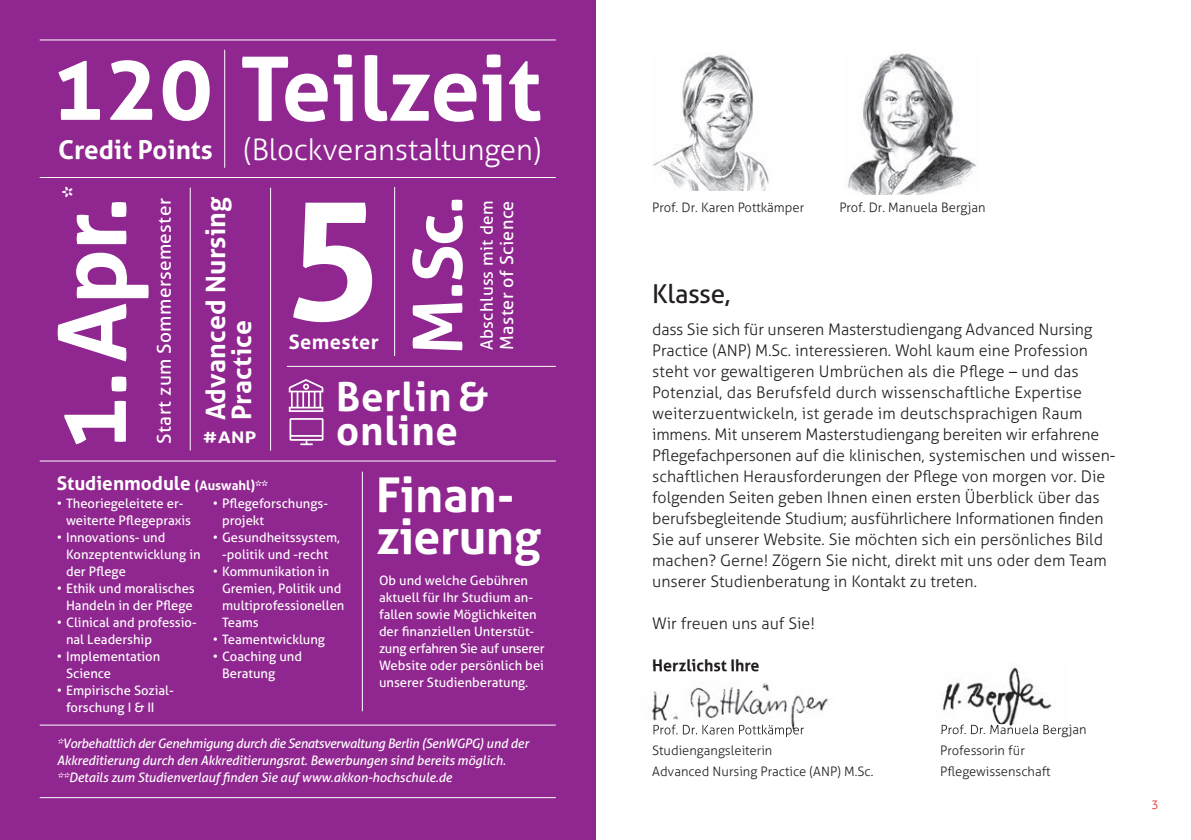
<style>
.page{position:relative;width:1191px;height:840px;background:#fff}
.page>*{position:absolute;margin:0;border:0;box-sizing:border-box;transform-origin:0 0}
.t1{font:700 166px "Aller";color:#fff}
.t2{font:700 94px "Aller";color:#fff}
.t3{font:700 89px "Aller";color:#fff}
.t4{font:700 68px "Aller";color:#fff}
.t5{font:700 48px/42px "Aller";letter-spacing:-.01em;color:#fff}
.t6{font:700 40px/34px "Aller";letter-spacing:.02em;color:#fff}
.t7{font:300 29.6px "Aller";letter-spacing:-.005em;color:#fff}
.t8{font:700 26.6px/26px "Aller";letter-spacing:.01em;color:#fff}
.t9{font:700 26px "Aller";color:#fff}
.t10{font:26px "Aller";letter-spacing:-.01em;color:#231f20}
.t11{font:700 24px "Aller";color:#fff}
.t12{font:700 20px "Aller";letter-spacing:.02em;color:#fff}
.t13{font:700 19px "Aller";color:#fff}
.t14{font:19px "Aller";letter-spacing:.02em;color:#fff}
.t15{font:18px "Aller";letter-spacing:.02em;color:#fff}
.t16{font:17px "Aller";letter-spacing:.02em;color:#fff}
.t17{font:300 16px/21px "Aller";color:#231f20}
.t18{font:700 16px "Aller";color:#231f20}
.t19{font:700 16px "Aller";color:#fff;scale:1.25 1}
.t20{font:13px/17px "Aller";color:#fff}
.t21{font:italic 13px/17px "Aller";letter-spacing:-.01em;color:#fff}
.t22{font:300 13px "Aller";color:#231f20}
.t23{font:300 12px "Aller";color:#ec2423}
.s1{font-size:90px}
.s2{font-size:13px}
.s3{font-size:13.2px}
</style>
<div class="page">
<img style="left:652px;top:55px;width:117px;height:135px">
<img style="left:650px;top:671px;width:178px;height:53px">
<img style="left:653px;top:667px;width:106px;height:4px">
<img style="left:653px;top:724px;width:151px;height:12px">
<div style="left:0;top:0;width:595px;height:839px;background:#90268f"></div>
<hr style="left:40px;top:177px;width:516px;height:1px;background:#fff">
<hr style="left:40px;top:40px;width:516px;height:1px;background:#fff">
<hr style="left:40px;top:460px;width:516px;height:1px;background:#fff">
<hr style="left:394px;top:187px;width:1px;height:169px;background:#fff">
<hr style="left:287px;top:366px;width:269px;height:1px;background:#fff">
<hr style="left:190px;top:187px;width:1px;height:263px;background:#fff">
<hr style="left:224px;top:50px;width:1px;height:118px;background:#fff">
<hr style="left:270px;top:188px;width:1px;height:262px;background:#fff">
<hr style="left:40px;top:724px;width:516px;height:1px;background:#fff">
<hr style="left:362px;top:471px;width:1px;height:239px;background:#fff">
<hr style="left:40px;top:796px;width:516px;height:1px;background:#fff">
<img style="left:847px;top:51px;width:129px;height:143px">
<svg style="left:289px;top:379px;width:34px;height:32px"></svg>
<svg style="left:289px;top:418px;width:34px;height:27px"></svg>
<img style="left:942px;top:667px;width:110px;height:57px">
<img style="left:941px;top:724px;width:126px;height:7px">
<h3 class="t3" style="left:51px;top:34px;width:492px"><span class="s1">120</span> Teilzeit</h3>
<h3 class="t9" style="left:58px;top:134px;width:156px">Credit Points</h3>
<h3 class="t7" style="left:243px;top:132px;width:299px">(Blockveranstaltungen)</h3>
<h3 class="t11" style="left:57px;top:198px;width:13px;rotate:-90deg">*</h3>
<h2 class="t2" style="left:34px;top:452px;width:257px;rotate:-90deg">1. Apr.</h2>
<p class="t14" style="left:153px;top:443px;width:247px;rotate:-90deg">Start zum Sommersemester</p>
<h3 class="t8" style="left:202px;top:420px;width:225px;rotate:-90deg">Advanced Nursing<br>Practice</h3>
<h3 class="t4" style="left:396px;top:354px;width:161px;rotate:-90deg">M.Sc.</h3>
<h1 class="t1" style="left:285px;top:149px;width:101px">5</h1>
<p class="t12" style="left:289px;top:329px;width:91px">Semester</p>
<p class="t16" style="left:476px;top:349px;width:150px;rotate:-90deg">Abschluss mit dem</p>
<p class="t15" style="left:496px;top:349px;width:151px;rotate:-90deg">Master of Science</p>
<h3 class="t6" style="left:336px;top:379px;width:154px">Berlin &amp; online</h3>
<p class="t19" style="left:203px;top:427px;width:44px">#ANP</p>
<p class="t13" style="left:57px;top:471px;width:213px">Studienmodule <span class="s2">(Auswah</span><span class="s3">l)**</span></p>
<p class="t20" style="left:66px;top:494px;width:126px;text-indent:-9px">• Theoriegeleitete er&shy;weiterte Pflegepraxis</p>
<p class="t20" style="left:66px;top:528px;width:136px;text-indent:-9px">• Innovations- und<br>Konzeptentwicklung in der Pflege</p>
<p class="t20" style="left:57px;top:579px;width:140px;text-align:center">• Ethik und moralisches<br>Handeln in der Pflege</p>
<p class="t20" style="left:66px;top:613px;width:132px;text-indent:-9px">• Clinical and professio&shy;nal Leadership</p>
<p class="t20" style="left:66px;top:647px;width:96px;text-indent:-9px">• Implementation<br>Science</p>
<p class="t20" style="left:66px;top:681px;width:109px;text-indent:-9px">• Empirische Sozial&shy;forschung I &amp; II</p>
<p class="t20" style="left:222px;top:494px;width:108px;text-indent:-9px">• Pflegeforschungs&shy;projekt</p>
<p class="t20" style="left:213px;top:528px;width:129px;text-align:center">• Gesundheitssystem, -politik und -recht</p>
<p class="t20" style="left:222px;top:563px;width:124px;text-indent:-9px">• Kommunikation in<br>Gremien, Politik und multiprofessionellen<br>Teams</p>
<p class="t20" style="left:213px;top:631px;width:114px">• Teamentwicklung</p>
<p class="t20" style="left:222px;top:648px;width:81px;text-indent:-9px">• Coaching und<br>Beratung</p>
<h3 class="t5" style="left:376px;top:473px;width:166px">Finan&shy;zierung</h3>
<p class="t20" style="left:379px;top:571px;width:167px">Ob und welche Gebühren aktuell für Ihr Studium an&shy;fallen sowie Möglichkeiten der finanziellen Unterstüt&shy;zung erfahren Sie auf unserer<br>Website oder persönlich bei unserer Studienberatung.</p>
<p class="t21" style="left:57px;top:734px;width:473px">*Vorbehaltlich der Genehmigung durch die Senatsverwaltung Berlin (SenWGPG) und der<br>Akkreditierung durch den Akkreditierungsrat. Bewerbungen sind bereits möglich. **Details zum Studienverlauf finden Sie auf www.akkon-hochschule.de</p>
<p class="t22" style="left:652px;top:199px;width:153px">Prof. Dr. Karen Pottkämper</p>
<p class="t22" style="left:839px;top:199px;width:148px">Prof. Dr. Manuela Bergjan</p>
<h3 class="t10" style="left:652px;top:278px;width:80px">Klasse,</h3>
<p class="t17" style="left:652px;top:318px;width:465px">dass Sie sich für unseren Masterstudiengang Advanced Nursing Practice (ANP) M.Sc. interessieren. Wohl kaum eine Profession steht vor gewaltigeren Umbrüchen als die Pflege – und das Potenzial, das Berufsfeld durch wissenschaftliche Expertise weiterzuentwickeln, ist gerade im deutschsprachigen Raum immens. Mit unserem Masterstudiengang bereiten wir erfahrene Pflegefachpersonen auf die klinischen, systemischen und wissen&shy;schaftlichen Herausforderungen der Pflege von morgen vor. Die folgenden Seiten geben Ihnen einen ersten Überblick über das berufsbegleitende Studium; ausführlichere Informationen finden Sie auf unserer Website. Sie möchten sich ein persönliches Bild machen? Gerne! Zögern Sie nicht, direkt mit uns oder dem Team unse rer Studienberatung in Kontakt zu treten.</p>
<p class="t17" style="left:652px;top:612px;width:164px">Wir freuen uns auf Sie!</p>
<p class="t18" style="left:652px;top:655px;width:109px">Herzlichst Ihre</p>
<p class="t22" style="left:940px;top:721px;width:148px">Prof. Dr. Manuela Bergjan</p>
<p class="t22" style="left:652px;top:742px;width:122px">Studiengangsleiterin</p>
<p class="t22" style="left:940px;top:742px;width:86px">Professorin für</p>
<p class="t22" style="left:652px;top:763px;width:223px">Advanced Nursing Practice (ANP) M.Sc.</p>
<p class="t22" style="left:940px;top:763px;width:112px">Pflegewissenschaft</p>
<p class="t23" style="left:1151px;top:797px;width:9px">3</p>
</div>
